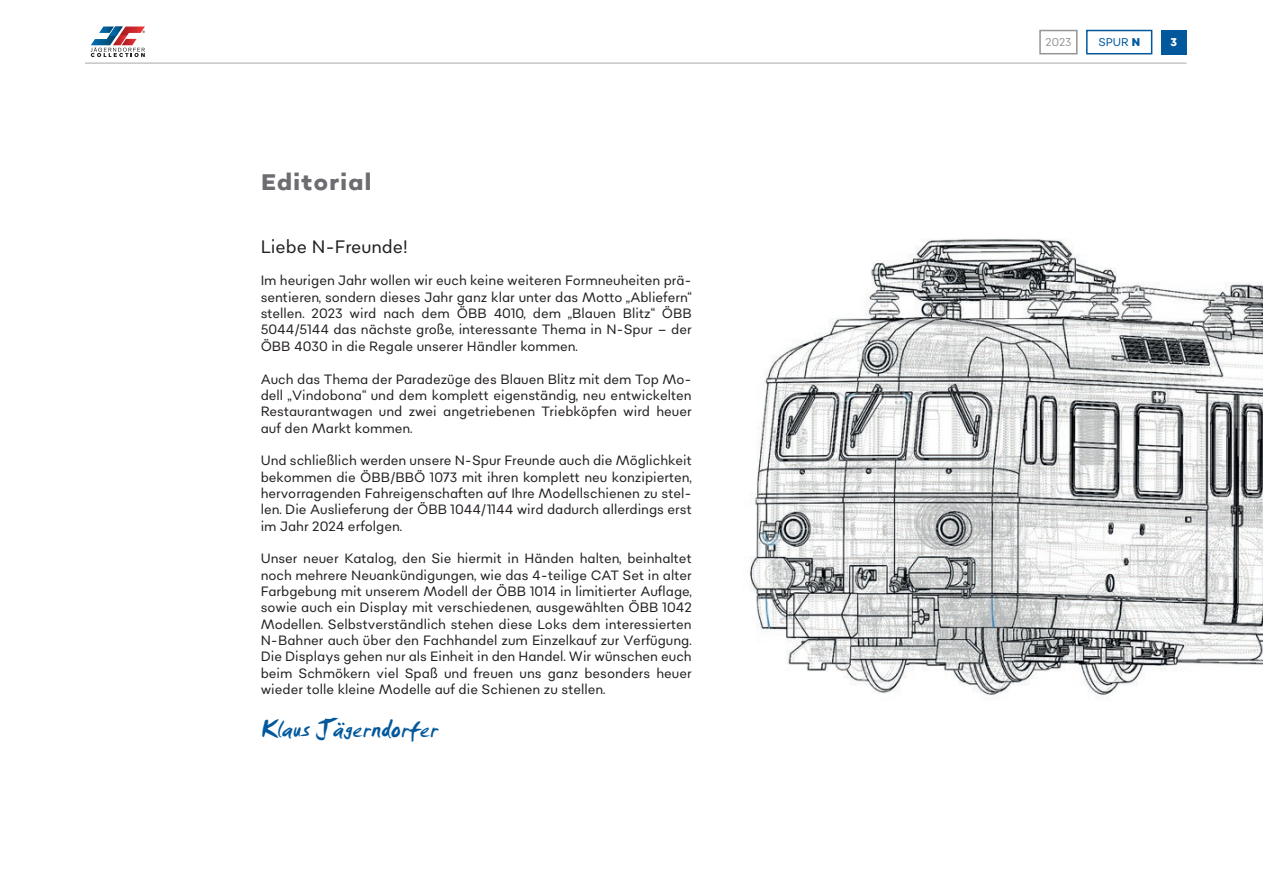
<style>
.page{position:relative;width:1263px;height:893px;background:#fff}
.page>*{position:absolute;margin:0;border:0;box-sizing:border-box;transform-origin:0 0}
.t1{font:25.5px "Smudger Let Plain";color:#01589c}
.t2{font:800 22.5px "Sonny Gothic";letter-spacing:.06em;color:#6c6d70}
.t3{font:18px "Sonny Gothic Condensed";color:#231f20}
.t4{font:13.5px/16.4px "Sonny Gothic Condensed";color:#231f20;text-align:justify}
.t5{font:11.25px "Sonny Gothic Condensed";color:#01589c}
.t6{font:11.25px "Sonny Gothic Condensed";color:#939598}
.t7{font:800 11.25px "Sonny Gothic Condensed";color:#fff}
.s1{font-weight:800}
</style>
<div class="page">
<hr style="left:85px;top:63px;width:1101px;height:1px;background:#a8a9ad">
<div style="left:1161px;top:30px;width:25px;height:24px;background:#01589c"></div>
<div style="left:1086px;top:30px;width:66px;height:24px;border:2px solid #01589c"></div>
<div style="left:1039px;top:30px;width:38px;height:24px;border:2px solid #939598"></div>
<svg style="left:90px;top:26px;width:55px;height:32px"></svg>
<img style="left:749px;top:239px;width:514px;height:458px">
<h2 class="t2" style="left:261px;top:167px;width:111px">Editorial</h2>
<h3 class="t3" style="left:261px;top:235px;width:149px">Liebe N-Freunde!</h3>
<p class="t4" style="left:261px;top:272px;width:433px">Im heurigen Jahr wollen wir euch keine weiteren Formneuheiten prä&shy;sentieren, sondern dieses Jahr ganz klar unter das Motto „Abliefern“ stellen. 2023 wird nach dem ÖBB 4010, dem „Blauen Blitz“ ÖBB 5044/5144 das nächste große, interessante Thema in N-Spur – der ÖBB 4030 in die Regale unserer Händler kommen.</p>
<p class="t4" style="left:261px;top:370px;width:433px">Auch das Thema der Paradezüge des Blauen Blitz mit dem Top Mo&shy;dell „Vindobona“ und dem komplett eigenständig, neu entwickelten Restaurantwagen und zwei angetriebenen Triebköpfen wird heuer auf den Markt kommen.</p>
<p class="t4" style="left:261px;top:452px;width:433px">Und schließlich werden unsere N-Spur Freunde auch die Möglichkeit bekommen die ÖBB/BBÖ 1073 mit ihren komplett neu konzipierten, hervorragenden Fahreigenschaften auf Ihre Modellschienen zu stel&shy;len. Die Auslieferung der ÖBB 1044/1144 wird dadurch allerdings erst im Jahr 2024 erfolgen.</p>
<p class="t4" style="left:261px;top:550px;width:433px">Unser neuer Katalog, den Sie hiermit in Händen halten, beinhaltet noch mehrere Neuankündigungen, wie das 4-teilige CAT Set in alter Farbgebung mit unserem Modell der ÖBB 1014 in limitierter Auflage, sowie auch ein Display mit verschiedenen, ausgewählten ÖBB 1042<br>Modellen. Selbstverständlich stehen diese Loks dem interessierten N-Bahner auch über den Fachhandel zum Einzelkauf zur Verfügung.<br>Die Displays gehen nur als Einheit in den Handel. Wir wünschen euch beim Schmökern viel Spaß und freuen uns ganz besonders heuer wieder tolle kleine Modelle auf die Schienen zu stellen.</p>
<h1 class="t1" style="left:261px;top:713px;width:179px">Klaus Jägerndorfer</h1>
<p class="t6" style="left:1045px;top:35px;width:27px">2023</p>
<p class="t5" style="left:1098px;top:35px;width:43px">SPUR <span class="s1">N</span></p>
<p class="t7" style="left:1170px;top:35px;width:8px">3</p>
</div>
